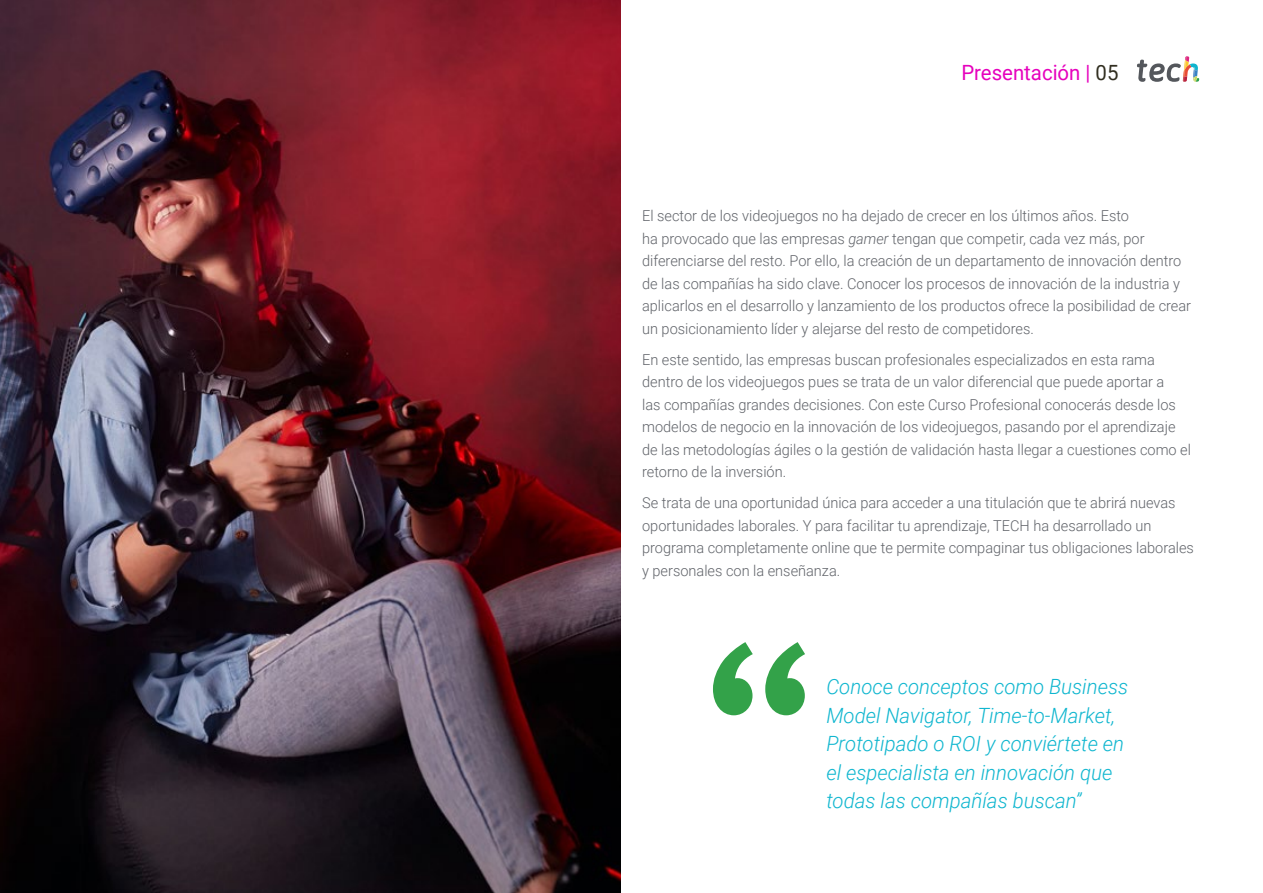
<style>
.page{position:relative;width:1263px;height:893px;background:#fff}
.page>*{position:absolute;margin:0;border:0;box-sizing:border-box;transform-origin:0 0}
.t1{font:italic 300 21px/28.5px "Roboto";color:#0fb6cf}
.t2{font:21px "Roboto";color:#e602bd}
.t3{font:300 15px/22.5px "Roboto";color:#61646a}
.s1{color:#312e20}
.s2{font-style:italic}
</style>
<div class="page">
<svg style="left:713px;top:642px;width:92px;height:73px"></svg>
<img style="left:0;top:0;width:621px;height:893px">
<svg style="left:1137px;top:56px;width:62px;height:26px"></svg>
<h1 class="t2" style="left:961px;top:57px;width:159px">Presentación | <span class="s1">05</span></h1>
<p class="t3" style="left:642px;top:204px;width:550px">El sector de los videojuegos no ha dejado de crecer en los últimos años. Esto<br>ha provocado que las empresas <span class="s2">gamer</span> tengan que competir, cada vez más, por diferenciarse del resto. Por ello, la creación de un departamento de innovación dentro de las compañías ha sido clave. Conocer los procesos de innovación de la industria y aplicarlos en el desarrollo y lanzamiento de los productos ofrece la posibilidad de crear un posicionamiento líder y alejarse del resto de competidores.</p>
<p class="t3" style="left:642px;top:348px;width:550px">En este sentido, las empresas buscan profesionales especializados en esta rama dentro de los videojuegos pues se trata de un valor diferencial que puede aportar a<br>las compañías grandes decisiones. Con este Curso Profesional conocerás desde los modelos de negocio en la innovación de los videojuegos, pasando por el aprendizaje de las metodologías ágiles o la gestión de validación hasta llegar a cuestiones como el retorno de la inversión.</p>
<p class="t3" style="left:642px;top:491px;width:553px">Se trata de una oportunidad única para acceder a una titulación que te abrirá nuevas oportunidades laborales. Y para facilitar tu aprendizaje, TECH ha desarrollado un programa completamente online que te permite compaginar tus obligaciones laborales y personales con la enseñanza.</p>
<h1 class="t1" style="left:826px;top:672px;width:303px">Conoce conceptos como Business<br>Model Navigator, Time-to-Market,<br>Prototipado o ROI y conviértete en el especialista en innovación que todas las compañías buscan”</h1>
</div>
